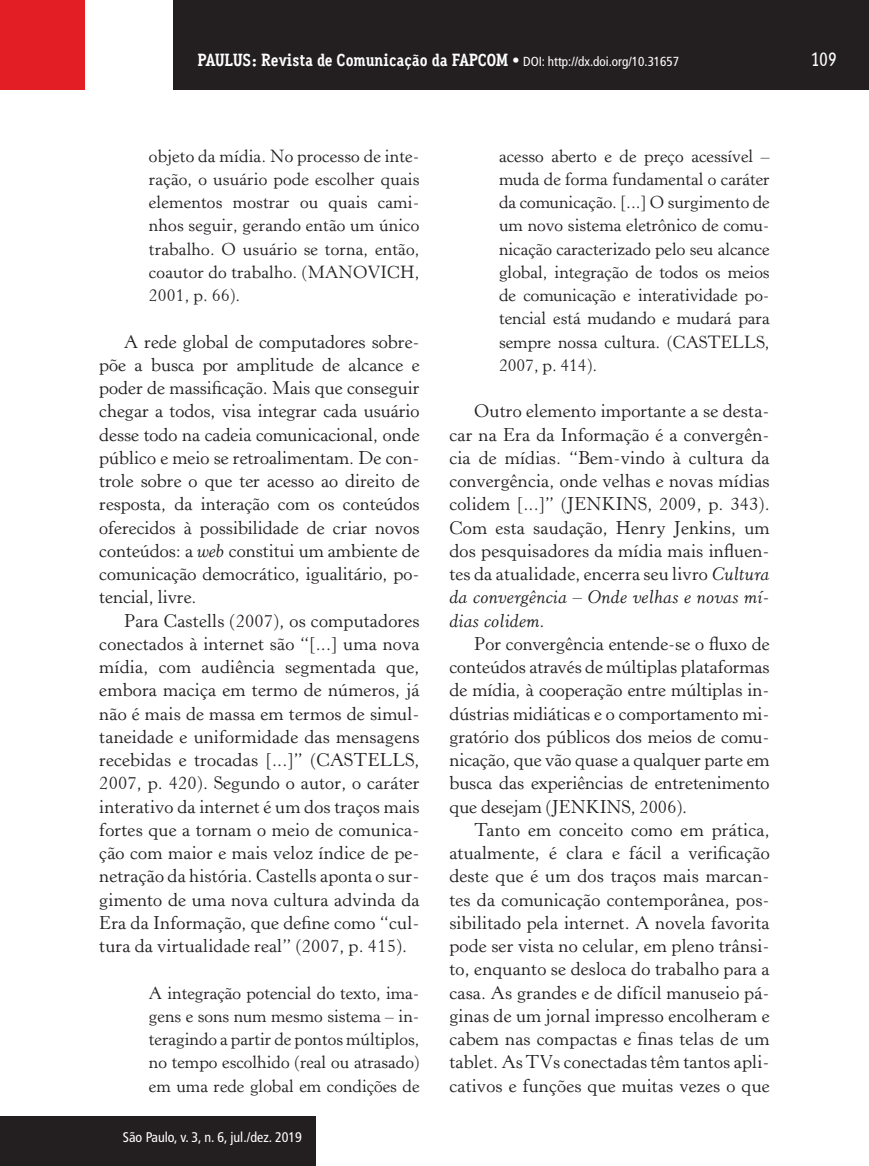
<style>
.page{position:relative;width:869px;height:1166px;background:#fff}
.page>*{position:absolute;margin:0;border:0;box-sizing:border-box;transform-origin:0 0}
.t1{font:500 19.25px "Aaux Office";color:#fff}
.t2{font:18.38px/23.3px "Horley Old Style";letter-spacing:.01em;color:#231f20;text-align:justify}
.t3{font:17.5px/23.3px "Horley Old Style";color:#231f20;text-align:justify}
.t4{font:700 17.5px "Aaux Office";color:#fff}
.t5{font:condensed 14px "Frutiger LT Std";color:#fff}
.s1{font-weight:500}
.s2{font-family:"Frutiger LT Std";font-weight:400;font-stretch:condensed;font-size:13.12px}
.s3{font-style:italic}
</style>
<div class="page">
<div style="left:173px;top:0;width:695px;height:89px;background:#231f20"></div>
<div style="left:0;top:0;width:85px;height:90px;background:#e41e25"></div>
<div style="left:1px;top:1116px;width:314px;height:50px;background:#231f20"></div>
<p class="t4" style="left:197px;top:49px;width:483px">PAULUS: Revista de Comunicação da FAPCOM <span class="s1">•</span> <span class="s2">DOI: http://dx.doi.org/10.31657</span></p>
<p class="t1" style="left:810px;top:48px;width:27px">109</p>
<p class="t3" style="left:149px;top:144px;width:272px">objeto da mídia. No processo de inte&shy;ração, o usuário pode escolher quais elementos mostrar ou quais cami&shy;nhos seguir, gerando então um único trabalho. O usuário se torna, então, coautor do trabalho. (MANOVICH, 2001, p. 66).</p>
<p class="t2" style="left:99px;top:330px;width:321px;text-indent:25px">A rede global de computadores sobre&shy;põe a busca por amplitude de alcance e poder de massificação. Mais que conseguir chegar a todos, visa integrar cada usuário desse todo na cadeia comunicacional, onde público e meio se retroalimentam. De con&shy;trole sobre o que ter acesso ao direito de resposta, da interação com os conteúdos oferecidos à possibilidade de criar novos conteúdos: a <span class="s3">web</span> constitui um ambiente de comunicação democrático, igualitário, po&shy;tencial, livre.</p>
<p class="t2" style="left:99px;top:609px;width:322px;text-indent:25px">Para Castells (2007), os computadores conectados à internet são “[...] uma nova mídia, com audiência segmentada que, embora maciça em termo de números, já não é mais de massa em termos de simul&shy;taneidade e uniformidade das mensagens recebidas e trocadas [...]” (CASTELLS, 2007, p. 420). Segundo o autor, o caráter interativo da internet é um dos traços mais fortes que a tornam o meio de comunica&shy;ção com maior e mais veloz índice de pe&shy;netração da história. Castells aponta o sur&shy;gimento de uma nova cultura advinda da Era da Informação, que define como “cul&shy;tura da virtualidade real” (2007, p. 415).</p>
<p class="t3" style="left:149px;top:981px;width:272px">A integração potencial do texto, ima&shy;gens e sons num mesmo sistema – in&shy;teragindo a partir de pontos múltiplos, no tempo escolhido (real ou atrasado) em uma rede global em condições de</p>
<p class="t5" style="left:123px;top:1129px;width:180px">São Paulo, v. 3, n. 6, jul./dez. 2019</p>
<p class="t3" style="left:499px;top:144px;width:272px">acesso aberto e de preço acessível – muda de forma fundamental o caráter da comunicação. [...] O surgimento de um novo sistema eletrônico de comu&shy;nicação caracterizado pelo seu alcance global, integração de todos os meios de comunicação e interatividade po&shy;tencial está mudando e mudará para sempre nossa cultura. (CASTELLS, 2007, p. 414).</p>
<p class="t2" style="left:449px;top:400px;width:322px;text-indent:25px">Outro elemento importante a se desta&shy;car na Era da Informação é a convergên&shy;cia de mídias. “Bem-vindo à cultura da convergência, onde velhas e novas mídias colidem [...]” (JENKINS, 2009, p. 343).<br>Com esta saudação, Henry Jenkins, um dos pesquisadores da mídia mais influen&shy;tes da atualidade, encerra seu livro <span class="s3">Cultura da convergência – Onde velhas e novas mí&shy;dias colidem</span>.</p>
<p class="t2" style="left:449px;top:632px;width:321px;text-indent:25px">Por convergência entende-se o fluxo de conteúdos através de múltiplas plataformas de mídia, à cooperação entre múltiplas in&shy;dústrias midiáticas e o comportamento mi&shy;gratório dos públicos dos meios de comu&shy;nicação, que vão quase a qualquer parte em busca das experiências de entretenimento que desejam (JENKINS, 2006).</p>
<p class="t2" style="left:449px;top:818px;width:322px;text-indent:25px">Tanto em conceito como em prática, atualmente, é clara e fácil a verificação deste que é um dos traços mais marcan&shy;tes da comunicação contemporânea, pos&shy;sibilitado pela internet. A novela favorita pode ser vista no celular, em pleno trânsi&shy;to, enquanto se desloca do trabalho para a casa. As grandes e de difícil manuseio pá&shy;ginas de um jornal impresso encolheram e cabem nas compactas e finas telas de um tablet. As TVs conectadas têm tantos apli&shy;cativos e funções que muitas vezes o que</p>
</div>
